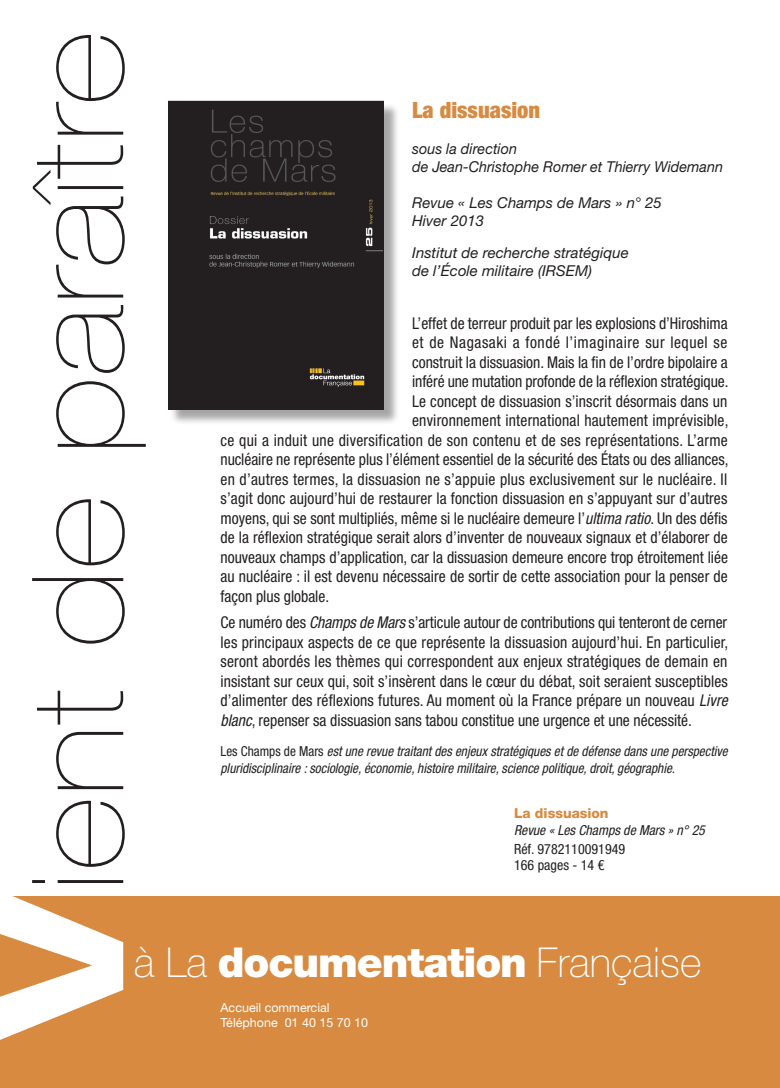
<style>
.page{position:relative;width:780px;height:1088px;background:#fff}
.page>*{position:absolute;margin:0;border:0;box-sizing:border-box;transform-origin:0 0}
.t1{font:200 127.5px "Helvetica Neue LT Std";color:#231f20;scale:1.15 1}
.t2{font:900 41.25px "Helvetica Neue LT Std";letter-spacing:-.025em;color:#fff}
.t3{font:900 condensed 22.5px "Helvetica Neue LT Std";color:#d78a40}
.t4{font:condensed 16.25px/19.5px "Helvetica Neue LT Std";letter-spacing:.005em;color:#231f20;text-align:justify;scale:.96 1}
.t5{font:condensed 16.25px "Helvetica Neue LT Std";letter-spacing:.035em;color:#231f20;scale:.96 1}
.t6{font:italic 15px/18px "Helvetica Neue LT Std";color:#231f20}
.t7{font:italic 15px/18px "Helvetica Neue LT Std";color:#231f20;scale:.96 1}
.t8{font:condensed 14px/16px "Helvetica Neue LT Std";color:#231f20}
.t9{font:italic condensed 13.75px/16.5px "Helvetica Neue LT Std";color:#231f20;scale:.96 1}
.t10{font:italic condensed 13.75px "Helvetica Neue LT Std";color:#231f20}
.t11{font:800 13.75px "Helvetica Neue LT Std";color:#d78a40}
.t12{font:12.5px/15px "Helvetica Neue LT Std";color:#fff}
.s1{font-weight:800;font-size:172.5px;color:#fff}
.s2{font-style:italic}
.s3{font-style:normal}
.s4{font-weight:100}
</style>
<div class="page">
<div style="left:0;top:896px;width:780px;height:192px;background:#d78a40"></div>
<div style="left:170px;top:103px;width:229px;height:322px;background:#231f20;opacity:.4"></div>
<div style="left:170px;top:103px;width:212px;height:304px;background:#231f20"></div>
<div style="left:168px;top:101px;width:216px;height:308px;border:1px solid #231f20"></div>
<h1 class="t1" style="left:4px;top:1037px;width:876px;rotate:-90deg"><span class="s1">V</span>ient de paraître</h1>
<h3 class="t3" style="left:412px;top:96px;width:129px">La dissuasion</h3>
<p class="t7" style="left:412px;top:139px;width:325px">sous la direction<br>de Jean-Christophe Romer et Thierry Widemann</p>
<p class="t6" style="left:412px;top:193px;width:251px">Revue « Les Champs de Mars » n° 25<br>Hiver 2013</p>
<p class="t6" style="left:412px;top:244px;width:218px">Institut de recherche stratégique de l’École militaire (IRSEM)</p>
<p class="t4" style="left:412px;top:313px;width:330px">L’effet de terreur produit par les explosions d’Hiroshima</p>
<p class="t5" style="left:412px;top:333px;width:330px">et de Nagasaki a fondé l’imaginaire sur lequel se</p>
<p class="t4" style="left:412px;top:352px;width:330px">construit la dissuasion. Mais la fin de l’ordre bipolaire a</p>
<p class="t4" style="left:412px;top:371px;width:331px">inféré une mutation profonde de la réflexion stratégique.</p>
<p class="t4" style="left:412px;top:391px;width:330px">Le concept de dissuasion s’inscrit désormais dans un</p>
<p class="t4" style="left:412px;top:410px;width:331px">environnement international hautement imprévisible,</p>
<p class="t4" style="left:220px;top:430px;width:530px">ce qui a induit une diversification de son contenu et de ses représentations. L’arme</p>
<p class="t4" style="left:220px;top:449px;width:530px">nucléaire ne représente plus l’élément essentiel de la sécurité des États ou des alliances,</p>
<p class="t4" style="left:220px;top:469px;width:529px">en d’autres termes, la dissuasion ne s’appuie plus exclusivement sur le nucléaire. Il</p>
<p class="t4" style="left:220px;top:488px;width:529px">s’agit donc aujourd’hui de restaurer la fonction dissuasion en s’appuyant sur d’autres</p>
<p class="t4" style="left:220px;top:508px;width:529px">moyens, qui se sont multipliés, même si le nucléaire demeure l’<span class="s2">ultima ratio</span>. Un des défis</p>
<p class="t4" style="left:220px;top:527px;width:530px">de la réflexion stratégique serait alors d’inventer de nouveaux signaux et d’élaborer de</p>
<p class="t4" style="left:220px;top:547px;width:530px">nouveaux champs d’application, car la dissuasion demeure encore trop étroitement liée</p>
<p class="t4" style="left:220px;top:566px;width:530px">au nucléaire : il est devenu nécessaire de sortir de cette association pour la penser de</p>
<p class="t4" style="left:220px;top:586px;width:115px">façon plus globale.</p>
<p class="t4" style="left:220px;top:613px;width:530px">Ce numéro des <span class="s2">Champs de Mars</span> s’articule autour de contributions qui tenteront de cerner les principaux aspects de ce que représente la dissuasion aujourd’hui. En particulier, seront abordés les thèmes qui correspondent aux enjeux stratégiques de demain en insistant sur ceux qui, soit s’insèrent dans le cœur du débat, soit seraient susceptibles d’alimenter des réflexions futures. Au moment où la France prépare un nouveau <span class="s2">Livre blanc</span>, repenser sa dissuasion sans tabou constitue une urgence et une nécessité.</p>
<p class="t9" style="left:220px;top:744px;width:530px"><span class="s3">Les Champs de Mars</span> est une revue traitant des enjeux stratégiques et de défense dans une perspective pluridisciplinaire : sociologie, économie, histoire militaire, science politique, droit, géographie.</p>
<p class="t11" style="left:514px;top:805px;width:96px">La dissuasion</p>
<p class="t10" style="left:514px;top:822px;width:192px">Revue « Les Champs de Mars » n° 25</p>
<p class="t8" style="left:514px;top:840px;width:113px">Réf. 9782110091949<br>166 pages - 14 €</p>
<h2 class="t2" style="left:134px;top:937px;width:569px"><span class="s4">à La</span> documentation <span class="s4">Française</span></h2>
<p class="t12" style="left:220px;top:1000px;width:149px">Accueil commercial<br>Téléphone 01 40 15 70 10</p>
</div>
